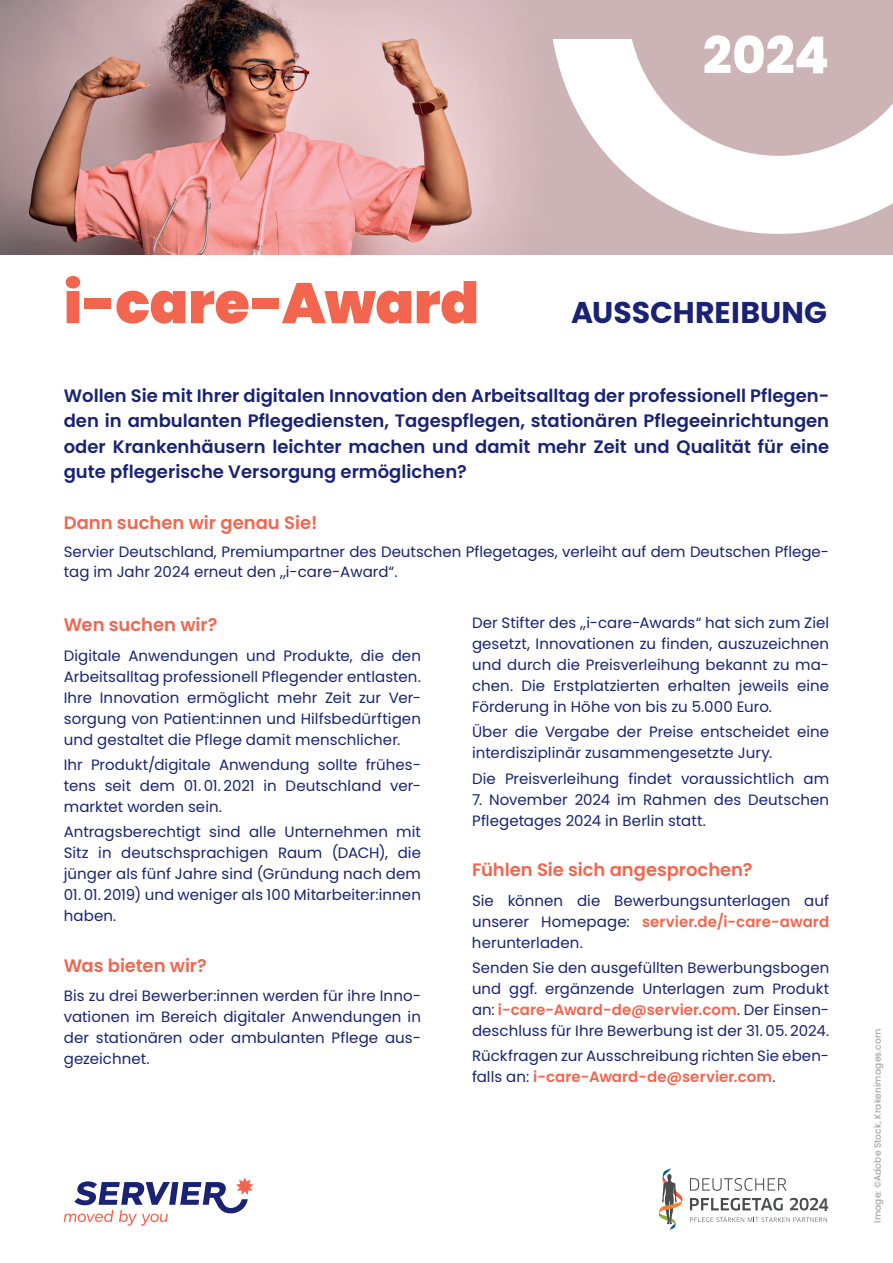
<style>
.page{position:relative;width:893px;height:1263px;background:#fff}
.page>*{position:absolute;margin:0;border:0;box-sizing:border-box;transform-origin:0 0}
.t1{font:900 57px "Poppins";letter-spacing:-.005em;color:#f2664f}
.t2{font:800 51px "Poppins";color:#fff}
.t3{font:700 30px "Poppins";color:#1a2373}
.t4{font:600 18px/25.5px "Poppins";color:#1a2373;text-align:justify}
.t5{font:600 18px "Poppins";color:#f2664f}
.t6{font:500 16.8px "Clan Pro";color:#4b4c4d}
.t7{font:15px/21px "Poppins";letter-spacing:.005em;color:#1a2373;text-align:justify}
.t8{font:9px "Poppins";letter-spacing:.025em;color:#939598}
.s1{font-weight:600;color:#f2664f}
</style>
<div class="page">
<img style="left:0;top:0;width:893px;height:254px">
<svg style="left:64px;top:1177px;width:190px;height:49px"></svg>
<svg style="left:659px;top:1168px;width:24px;height:62px"></svg>
<svg style="left:690px;top:1198px;width:93px;height:12px"></svg>
<svg style="left:690px;top:1178px;width:97px;height:13px"></svg>
<svg style="left:690px;top:1216px;width:137px;height:6px"></svg>
<svg style="left:790px;top:1198px;width:28px;height:12px"></svg>
<svg style="left:553px;top:39px;width:340px;height:195px;fill:#ccb4b6"></svg>
<h2 class="t2" style="left:703px;top:26px;width:128px">2024</h2>
<h1 class="t1" style="left:64px;top:270px;width:417px">i-care-Award</h1>
<h3 class="t3" style="left:571px;top:295px;width:258px">AUSSCHREIBUNG</h3>
<p class="t4" style="left:64px;top:383px;width:767px">Wollen Sie mit Ihrer digitalen Innovation den Arbeitsalltag der professionell Pflegen&shy;den in ambulanten Pflegediensten, Tagespflegen, stationären Pflegeeinrichtungen oder Krankenhäusern leichter machen und damit mehr Zeit und Qualität für eine gute pflegerische Versorgung ermöglichen?</p>
<p class="t5" style="left:64px;top:512px;width:255px">Dann suchen wir genau Sie!</p>
<p class="t7" style="left:64px;top:542px;width:767px;line-height:19.5px">Servier Deutschland, Premiumpartner des Deutschen Pflegetages, verleiht auf dem Deutschen Pflege&shy;tag im Jahr 2024 erneut den „i-care-Award“.</p>
<p class="t5" style="left:64px;top:614px;width:155px">Wen suchen wir?</p>
<p class="t7" style="left:64px;top:645px;width:359px">Digitale Anwendungen und Produkte, die den Arbeitsalltag professionell Pflegender entlasten.<br>Ihre Innovation ermöglicht mehr Zeit zur Ver&shy;sorgung von Patient:innen und Hilfsbedürftigen und gestaltet die Pflege damit menschlicher.</p>
<p class="t7" style="left:64px;top:754px;width:359px">Ihr Produkt/digitale Anwendung sollte frühes&shy;tens seit dem 01. 01. 2021 in Deutschland ver&shy;marktet worden sein.</p>
<p class="t7" style="left:64px;top:822px;width:359px">Antragsberechtigt sind alle Unternehmen mit Sitz in deutschsprachigen Raum (DACH), die jünger als fünf Jahre sind (Gründung nach dem</p>
<p class="t7" style="left:64px;top:885px;width:359px">01. 01. 2019) und weniger als 100 Mitarbeiter:innen haben.</p>
<p class="t5" style="left:64px;top:955px;width:145px">Was bieten wir?</p>
<p class="t7" style="left:64px;top:986px;width:359px">Bis zu drei Bewerber:innen werden für ihre Inno&shy;vationen im Bereich digitaler Anwendungen in der stationären oder ambulanten Pflege aus&shy;gezeichnet.</p>
<p class="t7" style="left:472px;top:612px;width:359px">Der Stifter des „i-care-Awards“ hat sich zum Ziel gesetzt, Innovationen zu finden, auszuzeichnen und durch die Preisverleihung bekannt zu ma&shy;chen. Die Erstplatzierten erhalten jeweils eine Förderung in Höhe von bis zu 5.000 Euro.</p>
<p class="t7" style="left:472px;top:722px;width:359px">Über die Vergabe der Preise entscheidet eine interdisziplinär zusammengesetzte Jury.</p>
<p class="t7" style="left:472px;top:768px;width:359px">Die Preisverleihung findet voraussichtlich am</p>
<p class="t7" style="left:472px;top:789px;width:359px">7. November 2024 im Rahmen des Deutschen<br>Pflegetages 2024 in Berlin statt.</p>
<p class="t5" style="left:472px;top:859px;width:282px">Fühlen Sie sich angesprochen?</p>
<p class="t7" style="left:472px;top:890px;width:359px">Sie können die Bewerbungsunterlagen auf unserer Homepage: <span class="s1">servier.de/i-care-award </span>herunterladen.</p>
<p class="t7" style="left:472px;top:957px;width:359px">Senden Sie den ausgefüllten Bewerbungsbogen und ggf. ergänzende Unterlagen zum Produkt an: <span class="s1">i-care-Award-de@servier.com</span>. Der Einsen&shy;deschluss für Ihre Bewerbung ist der 31. 05. 2024.</p>
<p class="t7" style="left:472px;top:1045px;width:359px">Rückfragen zur Ausschreibung richten Sie eben&shy;falls an: <span class="s1">i-care-Award-de@servier.com</span>.</p>
<p class="t6" style="left:818px;top:1194px;width:12px">4</p>
<p class="t8" style="left:872px;top:1223px;width:196px;rotate:-90deg">Image: ©Adobe Stock, Krakenimages.com</p>
</div>
